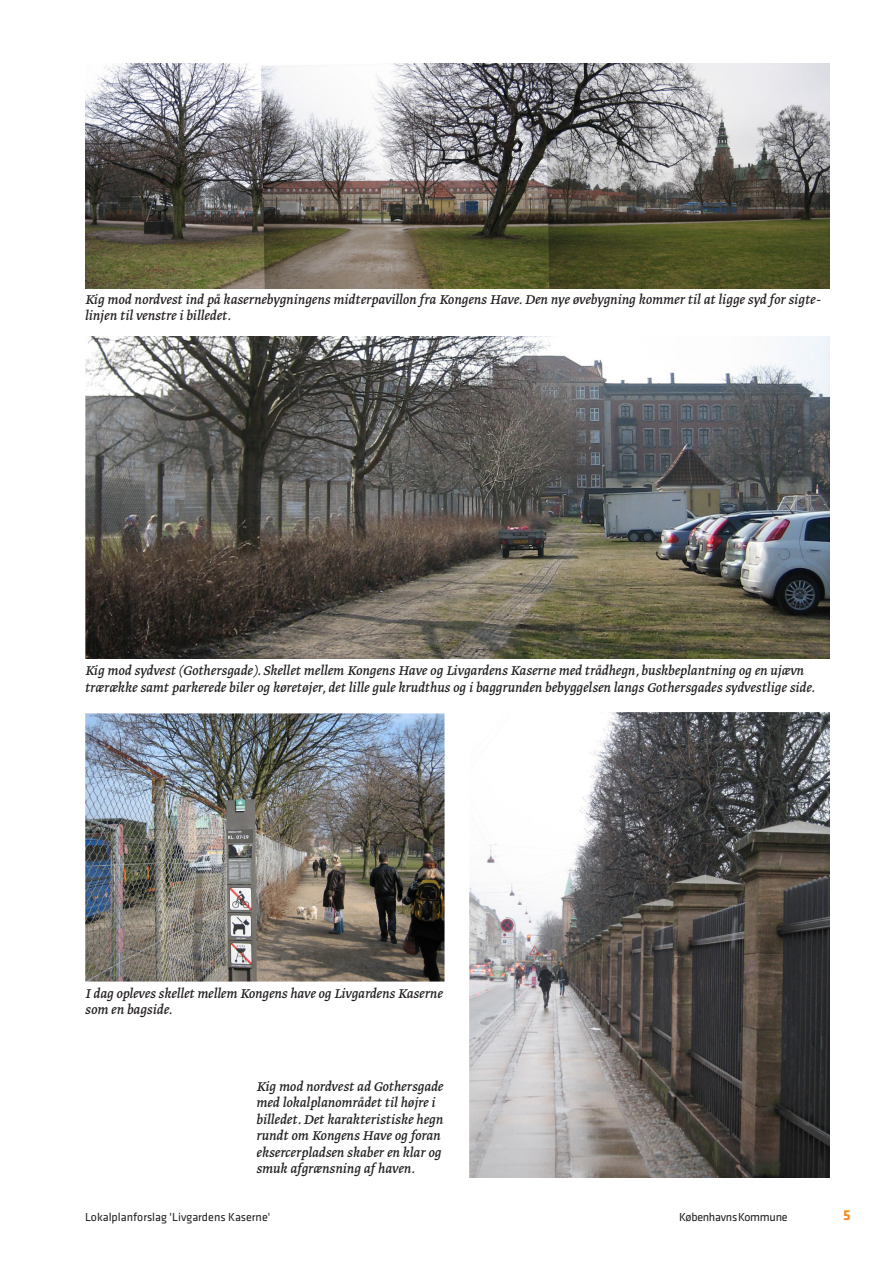
<style>
.page{position:relative;width:893px;height:1263px;background:#fff}
.page>*{position:absolute;margin:0;border:0;box-sizing:border-box;transform-origin:0 0}
.t1{font:italic 15px/16.5px "Greta Text";color:#231f20}
.t2{font:700 15px "Klavika";color:#f68b1f}
.t3{font:12px "Klavika";color:#231f20}
.t4{font:12px "Klavika";letter-spacing:-.02em;color:#231f20}
</style>
<div class="page">
<img style="left:85px;top:64px;width:744px;height:225px">
<img style="left:85px;top:336px;width:744px;height:323px">
<img style="left:85px;top:713px;width:359px;height:268px">
<img style="left:469px;top:713px;width:360px;height:465px">
<p class="t1" style="left:85px;top:292px;width:737px">Kig mod nordvest ind på kasernebygningens midterpavillon fra Kongens Have. Den nye øvebygning kommer til at ligge syd for sigte&shy;linjen til venstre i billedet.</p>
<p class="t1" style="left:85px;top:663px;width:732px">Kig mod sydvest (Gothersgade). Skellet mellem Kongens Have og Livgardens Kaserne med trådhegn, buskbeplantning og en ujævn trærække samt parkerede biler og køretøjer, det lille gule krudthus og i baggrunden bebyggelsen langs Gothersgades sydvestlige side.</p>
<p class="t1" style="left:85px;top:986px;width:359px">I dag opleves skellet mellem Kongens have og Livgardens Kaserne som en bagside.</p>
<p class="t1" style="left:256px;top:1079px;width:188px">Kig mod nordvest ad Gothersgade med lokalplanområdet til højre i billedet. Det karakteristiske hegn rundt om Kongens Have og foran eksercerpladsen skaber en klar og smuk afgrænsning af haven.</p>
<p class="t3" style="left:85px;top:1212px;width:187px">Lokalplanforslag 'Livgardens Kaserne'</p>
<p class="t4" style="left:679px;top:1212px;width:110px">Københavns Kommune</p>
<p class="t2" style="left:843px;top:1209px;width:9px">5</p>
</div>
